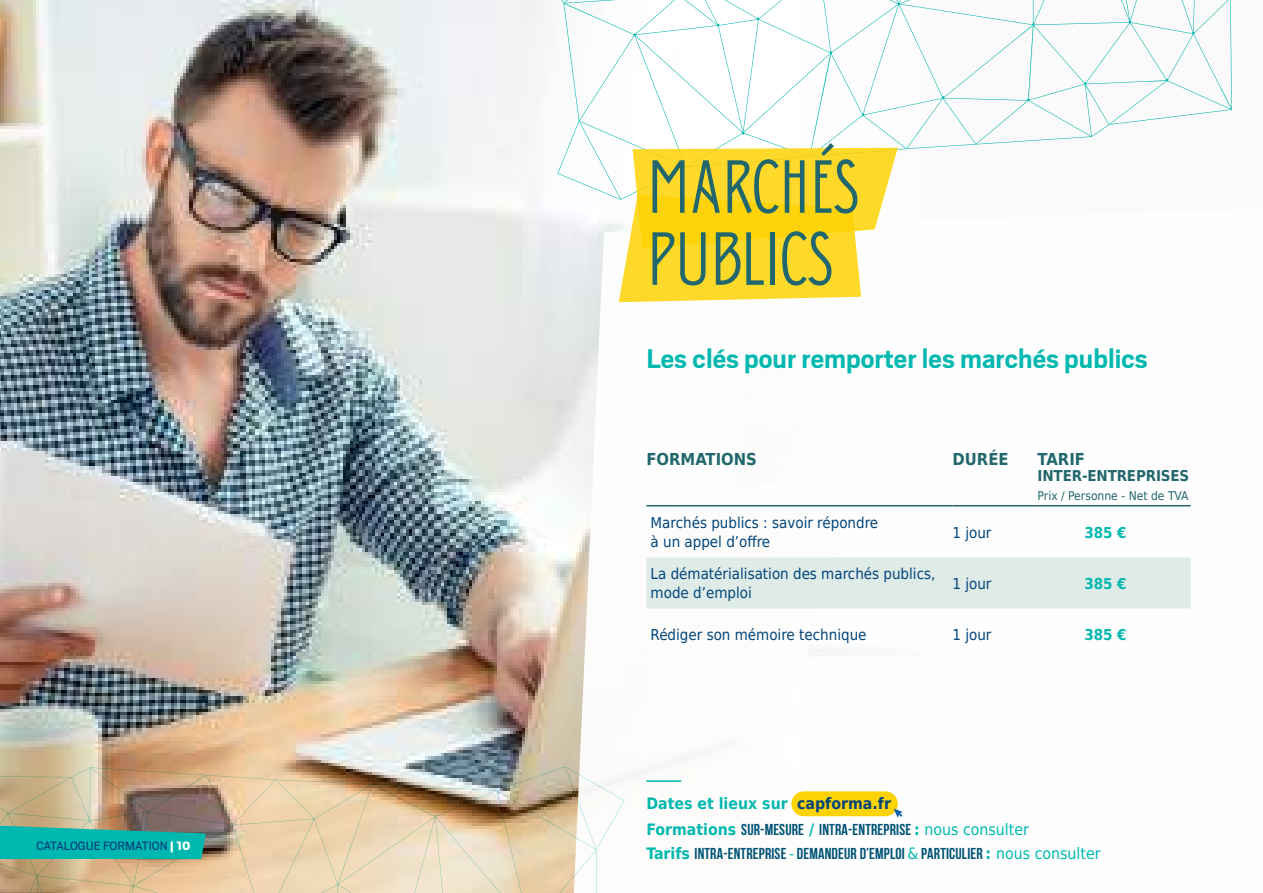
<style>
.page{position:relative;width:1263px;height:893px;background:#fff}
.page>*{position:absolute;margin:0;border:0;box-sizing:border-box;transform-origin:0 0}
.t1{font:75px/72px "Donau Uppercase Neue";letter-spacing:-.01em;color:#21676d}
.t2{font:700 30px "Scout";color:#00b8af}
.t3{font:700 16.5px "DejaVu Sans Condensed";color:#21676d}
.t4{font:700 15.75px/24px "Bebas Neue";letter-spacing:.01em;color:#005376}
.t5{font:700 15.75px "DejaVu Sans Condensed";color:#00b8af}
.t6{font:15px/19.5px "DejaVu Sans Condensed";color:#00447b}
.t7{font:700 15px "DejaVu Sans Condensed";letter-spacing:-.01em;color:#21676d}
.t8{font:700 15px "DejaVu Sans Condensed";color:#00b8af}
.t9{font:13.5px "Scout";color:#00447b}
.t10{font:12px "DejaVu Sans Condensed";color:#21676d}
.s1{font-weight:900;color:#fff}
.s2{color:#00447b}
.s3{font-family:"DejaVu Sans Condensed";color:#00b8af}
.s4{font-family:"DejaVu Sans Condensed";font-weight:400;color:#00b8af}
</style>
<div class="page">
<img style="left:0;top:0;width:568px;height:766px">
<svg style="left:568px;top:302px;width:623px;height:516px"></svg>
<svg style="left:530px;top:0;width:702px;height:302px"></svg>
<img style="left:0;top:766px;width:625px;height:127px">
<div style="left:646px;top:557px;width:545px;height:51px;background:#dfebe7"></div>
<hr style="left:646px;top:505px;width:306px;height:1px;background:#21676d">
<hr style="left:952px;top:505px;width:85px;height:1px;background:#21676d">
<hr style="left:1037px;top:505px;width:154px;height:1px;background:#21676d">
<div style="left:791px;top:791px;width:107px;height:25px;background:#fed304;border-radius:12px"></div>
<hr style="left:646px;top:780px;width:35px;height:2px;background:#00b8af">
<svg style="left:894px;top:809px;width:8px;height:8px"></svg>
<p class="t9" style="left:36px;top:837px;width:156px">CATALOGUE FORMATION <span class="s1">| 10</span></p>
<h1 class="t1" style="left:647px;top:151px;width:214px">MARCHÉS<br>PUBLICS</h1>
<h2 class="t2" style="left:646px;top:339px;width:503px">Les clés pour remporter les marchés publics</h2>
<p class="t3" style="left:646px;top:445px;width:112px">FORMATIONS</p>
<p class="t3" style="left:952px;top:445px;width:58px">DURÉE</p>
<p class="t3" style="left:1037px;top:445px;width:49px">TARIF</p>
<p class="t7" style="left:1037px;top:463px;width:153px">INTER-ENTREPRISES</p>
<p class="t10" style="left:1037px;top:486px;width:152px">Prix / Personne - Net de TVA</p>
<p class="t6" style="left:651px;top:513px;width:229px">Marchés publics : savoir répondre à un appel d’offre</p>
<p class="t6" style="left:952px;top:522px;width:40px">1 jour</p>
<p class="t8" style="left:1084px;top:520px;width:44px">385 €</p>
<p class="t6" style="left:651px;top:564px;width:286px">La dématérialisation des marchés publics, mode d’emploi</p>
<p class="t6" style="left:952px;top:573px;width:40px">1 jour</p>
<p class="t8" style="left:1084px;top:571px;width:44px">385 €</p>
<p class="t6" style="left:651px;top:624px;width:217px">Rédiger son mémoire technique</p>
<p class="t6" style="left:952px;top:624px;width:40px">1 jour</p>
<p class="t8" style="left:1084px;top:622px;width:44px">385 €</p>
<p class="t5" style="left:646px;top:791px;width:246px">Dates et lieux sur <span class="s2">capforma.fr</span></p>
<p class="t4" style="left:646px;top:817px;width:456px"><span class="s3">Formations</span> SUR-MESURE <span class="s3">/</span> INTRA-ENTREPRISE <span class="s3">:</span> <span class="s4">nous consulter<br></span><span class="s3">Tarifs</span> INTRA-ENTREPRISE <span class="s4">-</span> DEMANDEUR D’EMPLOI <span class="s4">&amp;</span> PARTICULIER <span class="s3">:</span> <span class="s4">nous consulter</span></p>
</div>
